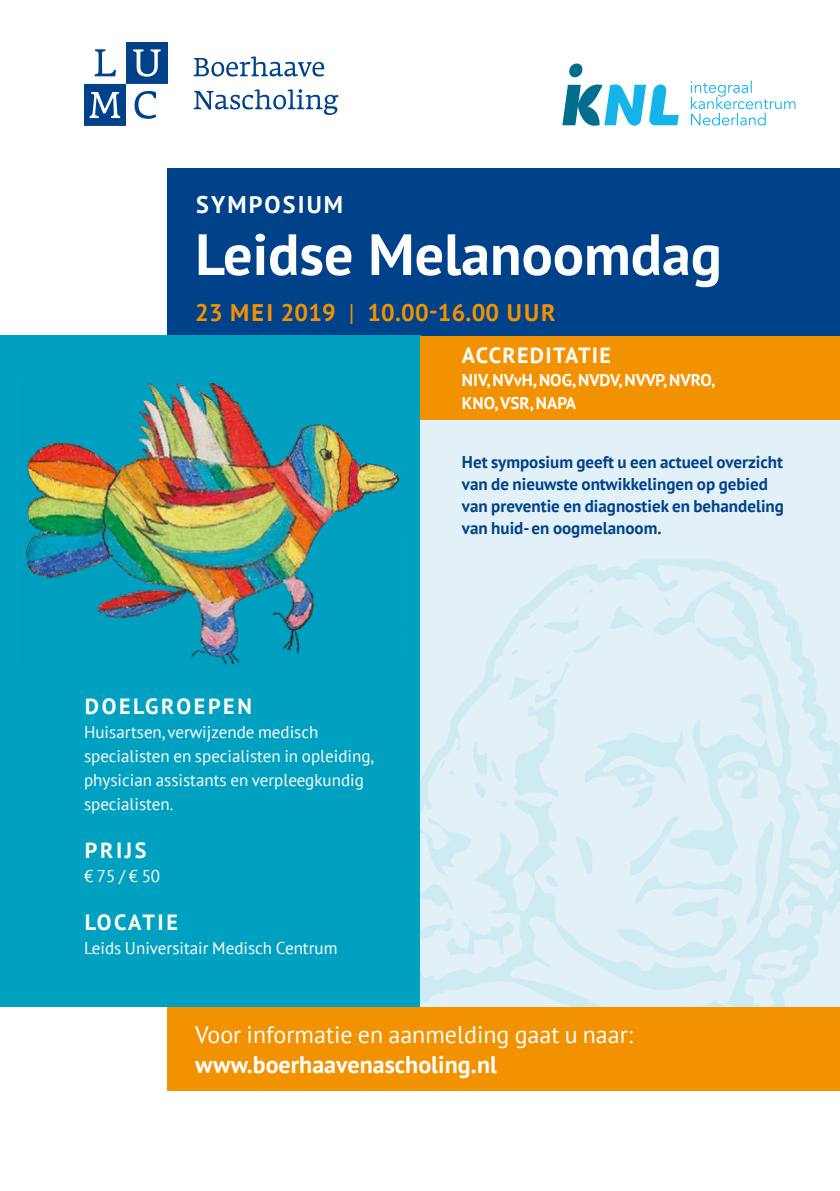
<style>
.page{position:relative;width:840px;height:1191px;background:#fff}
.page>*{position:absolute;margin:0;border:0;box-sizing:border-box;transform-origin:0 0}
.t1{font:700 58px "PT Sans";color:#fff}
.t2{font:24px "PT Sans";color:#fff}
.t3{font:700 24px "PT Sans";color:#fff}
.t4{font:700 24px "PT Sans";letter-spacing:.01em;color:#f39200}
.t5{font:700 24px "PT Sans";letter-spacing:.09em;color:#fff}
.t6{font:700 22px "PT Sans";letter-spacing:.085em;color:#fff}
.t7{font:700 22px "PT Sans";letter-spacing:.06em;color:#fff}
.t8{font:700 22px "PT Sans";letter-spacing:.12em;color:#fff}
.t9{font:17px/24px "PT Sans";color:#fff}
.t10{font:700 17px/22px "PT Sans";color:#004289}
.t11{font:700 17px/23px "PT Sans";color:#fff}
.s1{font-weight:400}
</style>
<div class="page">
<div style="left:168px;top:168px;width:671px;height:168px;background:#004289"></div>
<div style="left:0;top:336px;width:420px;height:671px;background:#00a0c1"></div>
<div style="left:420px;top:420px;width:419px;height:587px;background:#e2f1f7"></div>
<div style="left:420px;top:336px;width:419px;height:84px;background:#f39200"></div>
<svg style="left:420px;top:560px;width:419px;height:447px"></svg>
<svg style="left:615px;top:816px;width:158px;height:141px"></svg>
<svg style="left:420px;top:884px;width:33px;height:27px"></svg>
<svg style="left:738px;top:694px;width:27px;height:42px"></svg>
<svg style="left:608px;top:605px;width:35px;height:24px"></svg>
<svg style="left:575px;top:836px;width:17px;height:38px"></svg>
<svg style="left:584px;top:732px;width:101px;height:76px"></svg>
<svg style="left:542px;top:620px;width:58px;height:33px"></svg>
<svg style="left:545px;top:875px;width:13px;height:12px"></svg>
<svg style="left:664px;top:598px;width:6px;height:7px"></svg>
<svg style="left:568px;top:579px;width:9px;height:6px"></svg>
<svg style="left:528px;top:622px;width:8px;height:7px"></svg>
<svg style="left:511px;top:649px;width:6px;height:6px"></svg>
<svg style="left:439px;top:759px;width:15px;height:16px"></svg>
<svg style="left:571px;top:606px;width:7px;height:8px"></svg>
<svg style="left:420px;top:918px;width:93px;height:38px"></svg>
<svg style="left:587px;top:588px;width:5px;height:5px"></svg>
<svg style="left:454px;top:742px;width:6px;height:9px"></svg>
<svg style="left:472px;top:661px;width:97px;height:146px"></svg>
<svg style="left:759px;top:963px;width:26px;height:8px"></svg>
<svg style="left:84px;top:42px;width:84px;height:84px"></svg>
<svg style="left:193px;top:56px;width:131px;height:21px"></svg>
<svg style="left:194px;top:89px;width:144px;height:26px"></svg>
<svg style="left:562px;top:63px;width:116px;height:63px"></svg>
<svg style="left:690px;top:80px;width:105px;height:45px"></svg>
<div style="left:168px;top:1007px;width:671px;height:84px;background:#f39200"></div>
<img style="left:26px;top:383px;width:373px;height:282px">
<h2 class="t5" style="left:196px;top:188px;width:148px">SYMPOSIUM</h2>
<h1 class="t1" style="left:195px;top:216px;width:528px">Leidse Melanoomdag</h1>
<h2 class="t4" style="left:195px;top:296px;width:362px">23 MEI 2019 <span class="s1">|</span> 10.00-16.00 UUR</h2>
<p class="t7" style="left:461px;top:340px;width:150px">ACCREDITATIE</p>
<p class="t11" style="left:461px;top:368px;width:254px">NIV, NVvH, NOG, NVDV, NVVP, NVRO,<br>KNO, VSR, NAPA</p>
<p class="t8" style="left:85px;top:692px;width:168px">DOELGROEPEN</p>
<p class="t9" style="left:84px;top:720px;width:291px">Huisartsen, verwijzende medisch specialisten en specialisten in opleiding, physician assistants en verpleegkundig specialisten.</p>
<p class="t6" style="left:85px;top:836px;width:63px">PRIJS</p>
<p class="t9" style="left:84px;top:864px;width:78px">€ 75 / € 50</p>
<p class="t6" style="left:85px;top:908px;width:95px">LOCATIE</p>
<p class="t9" style="left:84px;top:936px;width:255px">Leids Universitair Medisch Centrum</p>
<p class="t10" style="left:461px;top:450px;width:323px">Het symposium geeft u een actueel overzicht van de nieuwste ontwikkelingen op gebied van preventie en diagnostiek en behandeling van huid- en oogmelanoom.</p>
<h2 class="t2" style="left:195px;top:1019px;width:439px">Voor informatie en aanmelding gaat u naar:</h2>
<h2 class="t3" style="left:195px;top:1048px;width:303px">www.boerhaavenascholing.nl</h2>
</div>
